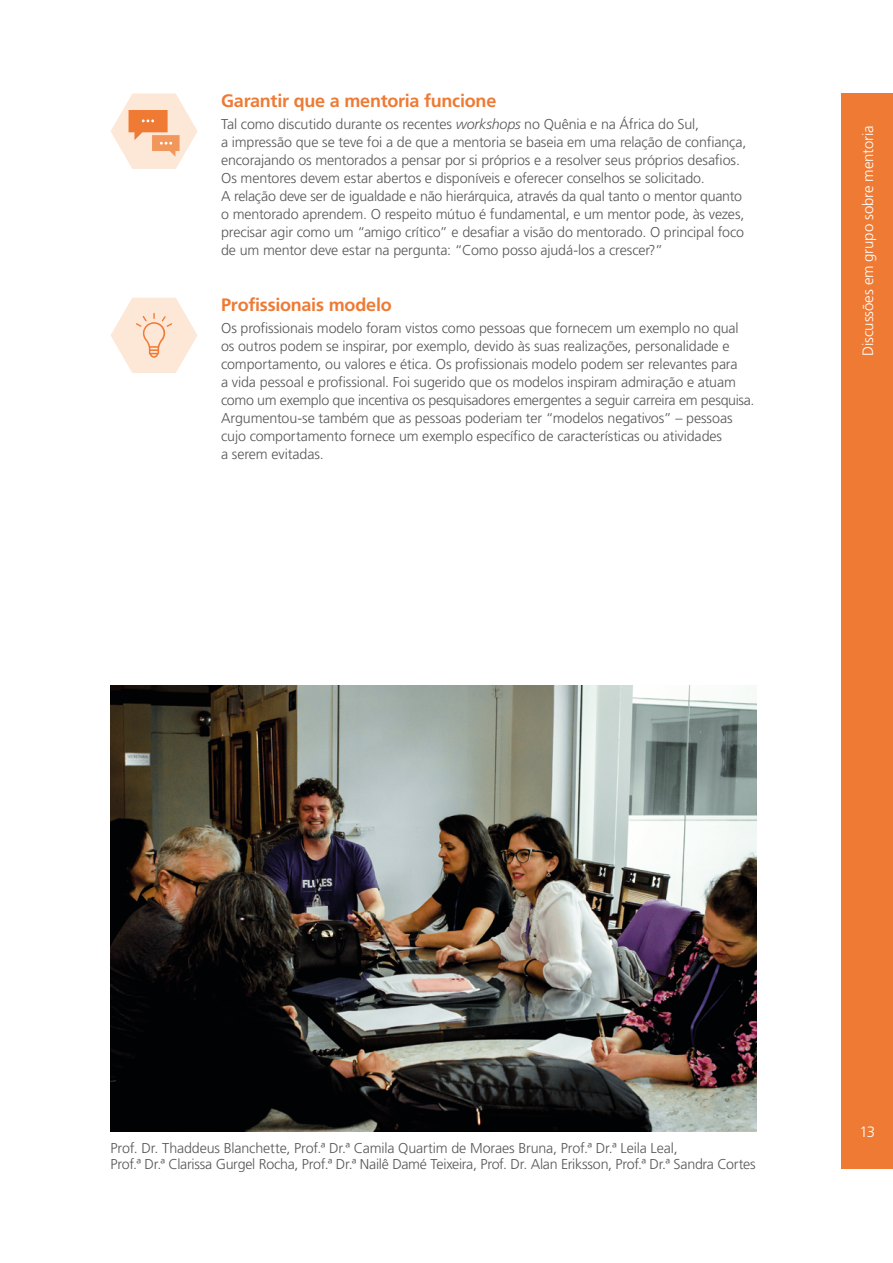
<style>
.page{position:relative;width:893px;height:1263px;background:#fff}
.page>*{position:absolute;margin:0;border:0;box-sizing:border-box;transform-origin:0 0}
.t1{font:700 18px "Frutiger LT Std";letter-spacing:-.015em;color:#ee7a34}
.t2{font:300 15px "Frutiger LT Std";letter-spacing:-.01em;color:#fff}
.t3{font:300 14.25px/18px "Frutiger LT Std";letter-spacing:-.01em;color:#575756}
.s1{font-style:italic}
</style>
<div class="page">
<div style="left:842px;top:94px;width:51px;height:1075px;background:#ee7a34"></div>
<img style="left:111px;top:685px;width:646px;height:446px">
<svg style="left:111px;top:298px;width:87px;height:75px"></svg>
<svg style="left:111px;top:94px;width:87px;height:75px"></svg>
<p class="t1" style="left:221px;top:90px;width:277px">Garantir que a mentoria funcione</p>
<p class="t3" style="left:221px;top:116px;width:527px">Tal como discutido durante os recentes <span class="s1">workshops</span> no Quênia e na África do Sul,<br>a impressão que se teve foi a de que a mentoria se baseia em uma relação de confiança, encorajando os mentorados a pensar por si próprios e a resolver seus próprios desafios.<br>Os mentores devem estar abertos e disponíveis e oferecer conselhos se solicitado.<br>A relação deve ser de igualdade e não hierárquica, através da qual tanto o mentor quanto o mentorado aprendem. O respeito mútuo é fundamental, e um mentor pode, às vezes, precisar agir como um “amigo crítico” e desafiar a visão do mentorado. O principal foco de um mentor deve estar na pergunta: “Como posso ajudá-los a crescer?”</p>
<p class="t1" style="left:221px;top:294px;width:172px">Profissionais modelo</p>
<p class="t3" style="left:221px;top:320px;width:535px">Os profissionais modelo foram vistos como pessoas que fornecem um exemplo no qual os outros podem se inspirar, por exemplo, devido às suas realizações, personalidade e comportamento, ou valores e ética. Os profissionais modelo podem ser relevantes para<br>a vida pessoal e profissional. Foi sugerido que os modelos inspiram admiração e atuam como um exemplo que incentiva os pesquisadores emergentes a seguir carreira em pesquisa.<br>Argumentou-se também que as pessoas poderiam ter “modelos negativos” – pessoas cujo comportamento fornece um exemplo específico de características ou atividades<br>a serem evitadas.</p>
<p class="t2" style="left:859px;top:356px;width:231px;rotate:-90deg">Discussões em grupo sobre mentoria</p>
<p class="t3" style="left:111px;top:1140px;width:647px;line-height:16.5px">Prof. Dr. Thaddeus Blanchette, Prof.ª Dr.ª Camila Quartim de Moraes Bruna, Prof.ª Dr.ª Leila Leal,<br>Prof.ª Dr.ª Clarissa Gurgel Rocha, Prof.ª Dr.ª Nailê Damé Teixeira, Prof. Dr. Alan Eriksson, Prof.ª Dr.ª Sandra Cortes</p>
<p class="t2" style="left:860px;top:1123px;width:17px">13</p>
</div>
